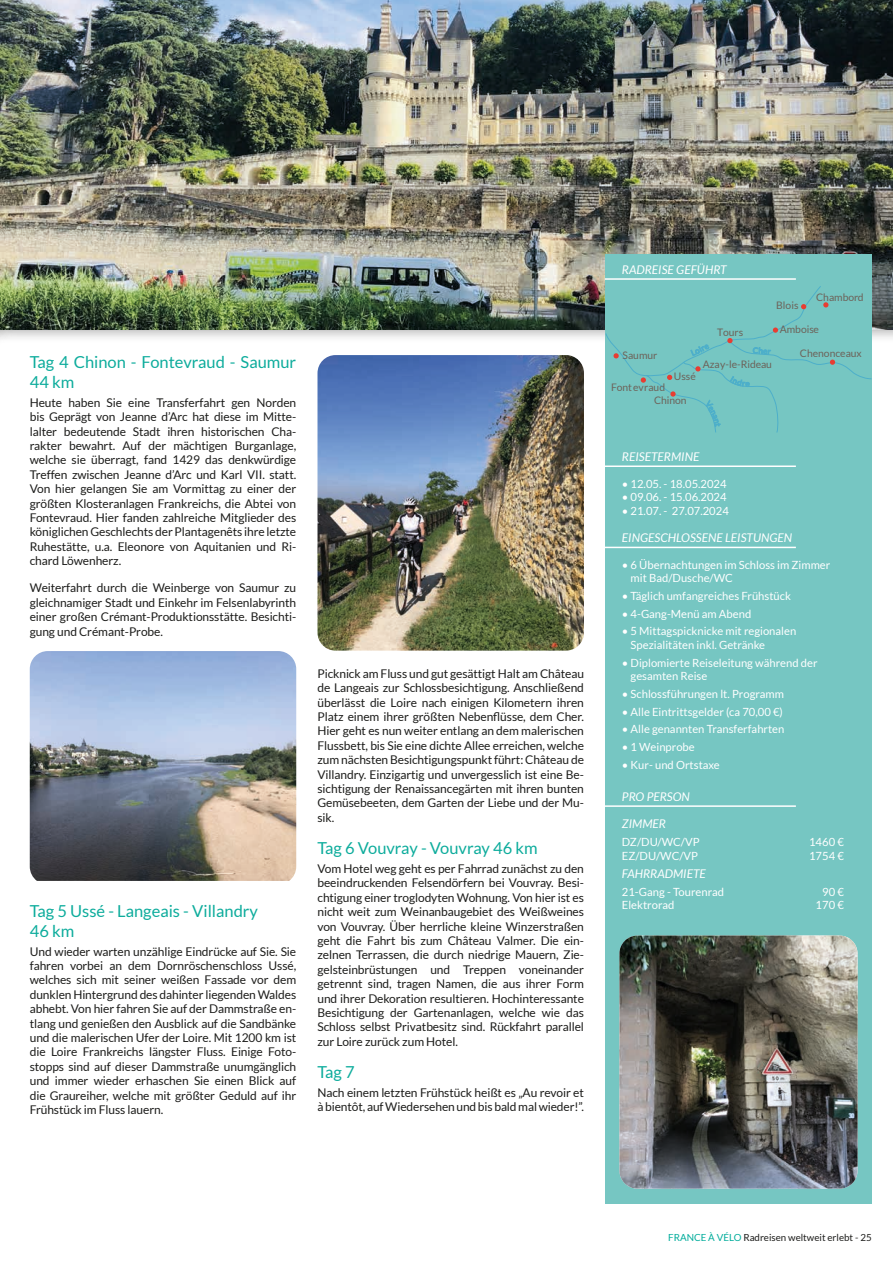
<style>
.page{position:relative;width:893px;height:1263px;background:#fff}
.page>*{position:absolute;margin:0;border:0;box-sizing:border-box;transform-origin:0 0}
.t1{font:16.5px/19.8px "Lato";color:#0dac9c}
.t2{font:12px/14.4px "Lato";letter-spacing:-.01em;color:#1d1d1b;text-align:justify}
.t3{font:italic 12px "Lato";color:#fff}
.t4{font:11.25px/13.5px "Lato";color:#fff}
.t5{font:10.35px "Lato";color:#6d6259}
.t6{font:9.75px "Lato";color:#1d1d1b}
.s1{color:#00ac9b}
</style>
<div class="page">
<div style="left:0;top:0;width:893px;height:343px;background:#1d1d1b;opacity:.5"></div>
<img style="left:0;top:0;width:893px;height:330px">
<img style="left:30px;top:651px;width:266px;height:230px">
<img style="left:317px;top:355px;width:267px;height:296px">
<div style="left:605px;top:254px;width:267px;height:949px;background:#76c6c2"></div>
<hr style="left:605px;top:278px;width:191px;height:2px;background:#fff">
<hr style="left:605px;top:465px;width:191px;height:2px;background:#fff">
<hr style="left:605px;top:547px;width:191px;height:1px;background:#fff">
<hr style="left:605px;top:805px;width:191px;height:2px;background:#fff">
<img style="left:619px;top:935px;width:238px;height:253px">
<svg style="left:605px;top:286px;width:267px;height:147px"></svg>
<svg style="left:727px;top:338px;width:6px;height:5px"></svg>
<svg style="left:801px;top:304px;width:5px;height:5px"></svg>
<svg style="left:830px;top:360px;width:5px;height:5px"></svg>
<svg style="left:695px;top:366px;width:6px;height:5px"></svg>
<svg style="left:670px;top:391px;width:6px;height:6px"></svg>
<svg style="left:641px;top:377px;width:5px;height:6px"></svg>
<svg style="left:706px;top:400px;width:14px;height:27px"></svg>
<svg style="left:690px;top:344px;width:19px;height:12px"></svg>
<svg style="left:730px;top:376px;width:20px;height:11px"></svg>
<svg style="left:753px;top:347px;width:18px;height:7px"></svg>
<svg style="left:823px;top:302px;width:5px;height:5px"></svg>
<svg style="left:773px;top:327px;width:5px;height:6px"></svg>
<svg style="left:667px;top:375px;width:5px;height:5px"></svg>
<svg style="left:613px;top:353px;width:6px;height:5px"></svg>
<h1 class="t1" style="left:30px;top:352px;width:268px">Tag 4 Chinon - Fontevraud - Saumur<br>44 km</h1>
<p class="t2" style="left:30px;top:395px;width:268px">Heute haben Sie eine Transferfahrt gen Norden bis Geprägt von Jeanne d’Arc hat diese im Mitte&shy;lalter bedeutende Stadt ihren historischen Cha&shy;rakter bewahrt. Auf der mächtigen Burganlage, welche sie überragt, fand 1429 das denkwürdige Treffen zwischen Jeanne d’Arc und Karl VII. statt.<br>Von hier gelangen Sie am Vormittag zu einer der größten Klosteranlagen Frankreichs, die Abtei von Fontevraud. Hier fanden zahlreiche Mitglieder des königlichen Geschlechts der Plantagenêts ihre letzte Ruhestätte, u.a. Eleonore von Aquitanien und Ri&shy;chard Löwenherz.</p>
<p class="t2" style="left:30px;top:581px;width:268px">Weiterfahrt durch die Weinberge von Saumur zu gleichnamiger Stadt und Einkehr im Felsenlabyrinth einer großen Crémant-Produktionsstätte. Besichti&shy;gung und Crémant-Probe.</p>
<h1 class="t1" style="left:30px;top:901px;width:230px">Tag 5 Ussé - Langeais - Villandry<br>46 km</h1>
<p class="t2" style="left:30px;top:944px;width:268px">Und wieder warten unzählige Eindrücke auf Sie. Sie fahren vorbei an dem Dornröschenschloss Ussé, welches sich mit seiner weißen Fassade vor dem dunklen Hintergrund des dahinter liegenden Waldes abhebt. Von hier fahren Sie auf der Dammstraße en&shy;tlang und genießen den Ausblick auf die Sandbänke und die malerischen Ufer der Loire. Mit 1200 km ist die Loire Frankreichs längster Fluss. Einige Foto&shy;stopps sind auf dieser Dammstraße unumgänglich und immer wieder erhaschen Sie einen Blick auf die Graureiher, welche mit größter Geduld auf ihr Frühstück im Fluss lauern.</p>
<p class="t2" style="left:317px;top:666px;width:268px">Picknick am Fluss und gut gesättigt Halt am Château de Langeais zur Schlossbesichtigung. Anschließend überlässt die Loire nach einigen Kilometern ihren Platz einem ihrer größten Nebenflüsse, dem Cher.<br>Hier geht es nun weiter entlang an dem malerischen Flussbett, bis Sie eine dichte Allee erreichen, welche zum nächsten Besichtigungspunkt führt: Château de Villandry. Einzigartig und unvergesslich ist eine Be&shy;sichtigung der Renaissancegärten mit ihren bunten Gemüsebeeten, dem Garten der Liebe und der Mu&shy;sik.</p>
<h1 class="t1" style="left:317px;top:838px;width:222px">Tag 6 Vouvray - Vouvray 46 km</h1>
<p class="t2" style="left:317px;top:861px;width:268px">Vom Hotel weg geht es per Fahrrad zunächst zu den beeindruckenden Felsendörfern bei Vouvray. Besi&shy;chtigung einer troglodyten Wohnung. Von hier ist es nicht weit zum Weinanbaugebiet des Weißweines von Vouvray. Über herrliche kleine Winzerstraßen geht die Fahrt bis zum Château Valmer. Die ein&shy;zelnen Terrassen, die durch niedrige Mauern, Zie&shy;gelsteinbrüstungen und Treppen voneinander getrennt sind, tragen Namen, die aus ihrer Form und ihrer Dekoration resultieren. Hochinteressante Besichtigung der Gartenanlagen, welche wie das Schloss selbst Privatbesitz sind. Rückfahrt parallel zur Loire zurück zum Hotel.</p>
<h1 class="t1" style="left:317px;top:1062px;width:39px">Tag 7</h1>
<p class="t2" style="left:317px;top:1085px;width:268px">Nach einem letzten Frühstück heißt es „Au revoir et à bientôt, auf Wiedersehen und bis bald mal wieder!”.</p>
<p class="t3" style="left:622px;top:263px;width:106px">RADREISE GEFÜHRT</p>
<p class="t5" style="left:717px;top:327px;width:28px">Tours</p>
<p class="t5" style="left:816px;top:292px;width:49px">Chambord</p>
<p class="t5" style="left:780px;top:323px;width:41px">Amboise</p>
<p class="t5" style="left:776px;top:300px;width:24px">Blois</p>
<p class="t5" style="left:622px;top:350px;width:36px">Saumur</p>
<p class="t5" style="left:611px;top:382px;width:56px">Fontevraud</p>
<p class="t5" style="left:703px;top:358px;width:71px">Azay-le-Rideau</p>
<p class="t5" style="left:674px;top:371px;width:24px">Ussé</p>
<p class="t5" style="left:654px;top:395px;width:34px">Chinon</p>
<p class="t5" style="left:800px;top:347px;width:63px">Chenonceaux</p>
<p class="t3" style="left:622px;top:450px;width:79px">REISETERMINE</p>
<p class="t4" style="left:622px;top:477px;width:106px">• 12.05. - 18.05.2024</p>
<p class="t4" style="left:622px;top:490px;width:106px">• 09.06. - 15.06.2024</p>
<p class="t4" style="left:622px;top:504px;width:108px">• 21.07. - 27.07.2024</p>
<p class="t3" style="left:622px;top:531px;width:172px">EINGESCHLOSSENE LEISTUNGEN</p>
<p class="t4" style="left:631px;top:558px;width:201px;text-indent:-9px">• 6 Übernachtungen im Schloss im Zimmer mit Bad/Dusche/WC</p>
<p class="t4" style="left:622px;top:589px;width:171px">• Täglich umfangreiches Frühstück</p>
<p class="t4" style="left:622px;top:607px;width:131px">• 4-Gang-Menü am Abend</p>
<p class="t4" style="left:631px;top:624px;width:167px;text-indent:-9px">• 5 Mittagspicknicke mit regionalen<br>Spezialitäten inkl. Getränke</p>
<p class="t4" style="left:631px;top:656px;width:189px;text-indent:-9px">• Diplomierte Reiseleitung während der gesamten Reise</p>
<p class="t4" style="left:622px;top:687px;width:164px">• Schlossführungen lt. Programm</p>
<p class="t4" style="left:622px;top:705px;width:163px">• Alle Eintrittsgelder (ca 70,00 €)</p>
<p class="t4" style="left:622px;top:722px;width:164px">• Alle genannten Transferfahrten</p>
<p class="t4" style="left:622px;top:740px;width:74px">• 1 Weinprobe</p>
<p class="t4" style="left:622px;top:758px;width:99px">• Kur- und Ortstaxe</p>
<p class="t3" style="left:622px;top:790px;width:70px">PRO PERSON</p>
<p class="t3" style="left:622px;top:817px;width:46px">ZIMMER</p>
<p class="t4" style="left:622px;top:835px;width:79px">DZ/DU/WC/VP</p>
<p class="t4" style="left:809px;top:835px;width:36px">1460 €</p>
<p class="t4" style="left:622px;top:849px;width:78px">EZ/DU/WC/VP</p>
<p class="t4" style="left:809px;top:849px;width:36px">1754 €</p>
<p class="t3" style="left:622px;top:867px;width:86px">FAHRRADMIETE</p>
<p class="t4" style="left:622px;top:885px;width:104px">21-Gang - Tourenrad</p>
<p class="t4" style="left:822px;top:885px;width:23px">90 €</p>
<p class="t4" style="left:622px;top:898px;width:54px">Elektrorad</p>
<p class="t4" style="left:816px;top:898px;width:30px">170 €</p>
<p class="t6" style="left:668px;top:1232px;width:205px"><span class="s1">FRANCE À VÉLO</span> Radreisen weltweit erlebt - 25</p>
</div>
